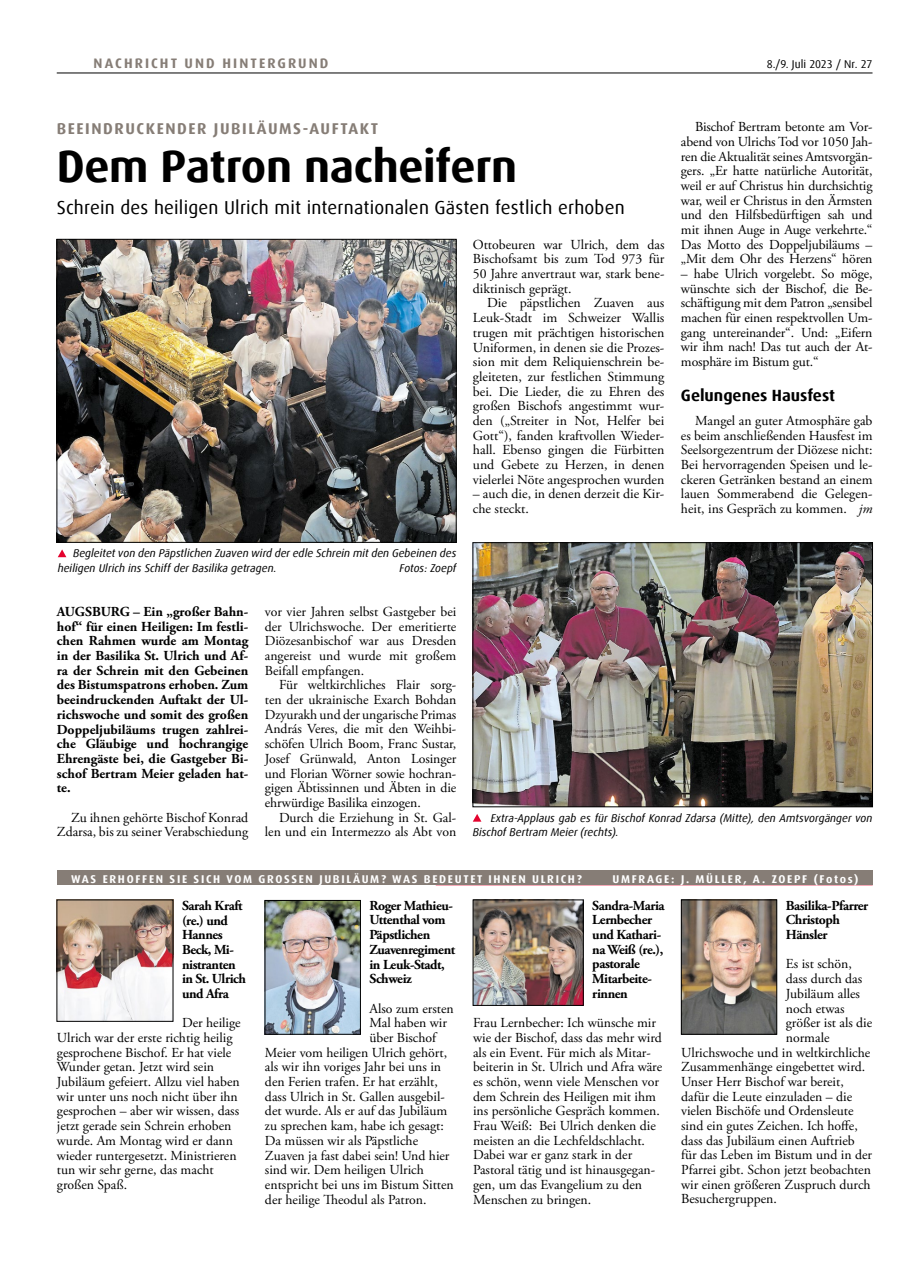
<style>
.page{position:relative;width:908px;height:1276px;background:#fff}
.page>*{position:absolute;margin:0;border:0;box-sizing:border-box;transform-origin:0 0}
.t1{font:700 45px "Dax Offc Pro";letter-spacing:-.01em;color:#000}
.t2{font:18.75px "Dax Offc Pro";letter-spacing:.01em;color:#000}
.t3{font:700 16.25px "Dax Offc Pro";color:#000}
.t4{font:700 15.62px "Dax Offc Pro";letter-spacing:.1em;color:#867d76}
.t5{font:13.75px/14.6px "Adobe Garamond Pro";color:#000;text-align:justify}
.t6{font:700 13.75px/14.6px "Adobe Garamond Pro";letter-spacing:-.03em;color:#000}
.t7{font:700 13.75px "Dax Offc Pro";letter-spacing:.15em;color:#867d76}
.t8{font:italic 11.25px/14.8px "Dax Offc Pro";color:#000}
.t9{font:700 11.25px "Dax Offc Pro";letter-spacing:.15em;color:#fff}
.t10{font:11.25px "Dax Offc Pro";letter-spacing:.005em;color:#000}
.s1{font-style:italic}
</style>
<div class="page">
<hr style="left:57px;top:73px;width:815px;height:1px;background:#000">
<div style="left:57px;top:870px;width:815px;height:15px;background:#867d76"></div>
<img style="left:59px;top:901px;width:112px;height:118px">
<img style="left:682px;top:901px;width:92px;height:131px">
<div style="left:680px;top:899px;width:96px;height:135px;border:1px solid #000"></div>
<svg style="left:58px;top:549px;width:8px;height:8px"></svg>
<img style="left:59px;top:241px;width:395px;height:299px">
<div style="left:57px;top:239px;width:399px;height:303px;border:1px solid #000"></div>
<img style="left:474px;top:544px;width:396px;height:261px">
<div style="left:472px;top:542px;width:400px;height:265px;border:1px solid #000"></div>
<svg style="left:473px;top:814px;width:8px;height:7px"></svg>
<img style="left:267px;top:902px;width:91px;height:130px">
<img style="left:474px;top:901px;width:107px;height:102px">
<div style="left:472px;top:899px;width:111px;height:106px;border:1px solid #000"></div>
<p class="t7" style="left:94px;top:54px;width:236px">NACHRICHT UND HINTERGRUND</p>
<p class="t10" style="left:766px;top:56px;width:107px">8./9. Juli 2023 / Nr. 27</p>
<p class="t4" style="left:57px;top:119px;width:323px">BEEINDRUCKENDER JUBILÄUMS-AUFTAKT</p>
<h1 class="t1" style="left:57px;top:137px;width:462px">Dem Patron nacheifern</h1>
<h2 class="t2" style="left:57px;top:195px;width:569px">Schrein des heiligen Ulrich mit internationalen Gästen festlich erhoben</h2>
<p class="t8" style="left:58px;top:546px;width:400px;text-indent:15px">Begleitet von den Päpstlichen Zuaven wird der edle Schrein mit den Gebeinen des heiligen Ulrich ins Schiff der Basilika getragen.</p>
<p class="t8" style="left:399px;top:561px;width:58px">Fotos: Zoepf</p>
<p class="t5" style="left:472px;top:237px;width:193px">Ottobeuren war Ulrich, dem das Bischofsamt bis zum Tod 973 für 50 Jahre anvertraut war, stark bene&shy;diktinisch geprägt.</p>
<p class="t5" style="left:472px;top:296px;width:193px;text-indent:14px">Die päpstlichen Zuaven aus Leuk-Stadt im Schweizer Wallis trugen mit prächtigen historischen Uniformen, in denen sie die Prozes&shy;sion mit dem Reliquienschrein be&shy;gleiteten, zur festlichen Stimmung bei. Die Lieder, die zu Ehren des großen Bischofs angestimmt wur&shy;den („Streiter in Not, Helfer bei Gott“), fanden kraftvollen Wieder&shy;hall. Ebenso gingen die Fürbitten und Gebete zu Herzen, in denen vielerlei Nöte angesprochen wurden</p>
<p class="t5" style="left:472px;top:487px;width:193px">– auch die, in denen derzeit die Kir&shy;che steckt.</p>
<p class="t5" style="left:680px;top:120px;width:193px;text-indent:14px">Bischof Bertram betonte am Vor&shy;abend von Ulrichs Tod vor 1050 Jah&shy;ren die Aktualität seines Amtsvorgän&shy;gers. „Er hatte natürliche Autorität, weil er auf Christus hin durchsichtig war, weil er Christus in den Ärmsten und den Hilfsbedürftigen sah und mit ihnen Auge in Auge verkehrte.“ Das Motto des Doppeljubiläums – „Mit dem Ohr des Herzens“ hören</p>
<p class="t5" style="left:680px;top:267px;width:193px">– habe Ulrich vorgelebt. So möge, wünschte sich der Bischof, die Be&shy;schäftigung mit dem Patron „sensibel machen für einen respektvollen Um&shy;gang untereinander“. Und: „Eifern wir ihm nach! Das tut auch der At&shy;mosphäre im Bistum gut.“</p>
<p class="t3" style="left:680px;top:385px;width:155px">Gelungenes Hausfest</p>
<p class="t5" style="left:680px;top:414px;width:193px;text-indent:14px">Mangel an guter Atmosphäre gab es beim anschließenden Hausfest im Seelsorgezentrum der Diözese nicht:<br>Bei hervorragenden Speisen und le&shy;ckeren Getränken bestand an einem lauen Sommerabend die Gelegen&shy;heit, ins Gespräch zu kommen. <span class="s1">jm</span></p>
<p class="t6" style="left:57px;top:604px;width:193px;text-align:justify">AUGSBURG – Ein „großer Bahn&shy;hof“ für einen Heiligen: Im festli&shy;chen Rahmen wurde am Montag in der Basilika St. Ulrich und Af&shy;ra der Schrein mit den Gebeinen des Bistumspatrons erhoben. Zum beeindruckenden Auftakt der Ul&shy;richswoche und somit des großen Doppeljubiläums trugen zahlrei&shy;che Gläubige und hochrangige Ehrengäste bei, die Gastgeber Bi&shy;schof Bertram Meier geladen hat&shy;te.</p>
<p class="t5" style="left:57px;top:810px;width:193px;text-align:right">Zu ihnen gehörte Bischof Konrad<br>Zdarsa, bis zu seiner Verabschiedung</p>
<p class="t5" style="left:265px;top:605px;width:193px">vor vier Jahren selbst Gastgeber bei der Ulrichswoche. Der emeritierte Diözesanbischof war aus Dresden angereist und wurde mit großem Beifall empfangen.</p>
<p class="t5" style="left:265px;top:678px;width:193px;text-indent:14px">Für weltkirchliches Flair sorg&shy;ten der ukrainische Exarch Bohdan Dzyurakh und der ungarische Primas András Veres, die mit den Weihbi&shy;schöfen Ulrich Boom, Franc Sustar, Josef Grünwald, Anton Losinger und Florian Wörner sowie hochran&shy;gigen Äbtissinnen und Äbten in die ehrwürdige Basilika einzogen.</p>
<p class="t5" style="left:265px;top:810px;width:193px;text-align:right">Durch die Erziehung in St. Gal&shy;len und ein Intermezzo als Abt von</p>
<p class="t8" style="left:472px;top:810px;width:401px;text-indent:18px">Extra-Applaus gab es für Bischof Konrad Zdarsa (Mitte), den Amtsvorgänger von<br>Bischof Bertram Meier (rechts).</p>
<p class="t9" style="left:71px;top:871px;width:512px">WAS ERHOFFEN SIE SICH VOM GROSSEN JUBILÄUM? WAS BEDEUTET IHNEN ULRICH?</p>
<p class="t9" style="left:612px;top:871px;width:247px">UMFRAGE: J. MÜLLER, A. ZOEPF (Fotos)</p>
<p class="t6" style="left:182px;top:898px;width:65px">Sarah Kraft (re.) und<br>Hannes<br>Beck, Mi&shy;nistranten in St. Ulrich und Afra</p>
<p class="t5" style="left:57px;top:1016px;width:185px;text-align:left;text-indent:125px">Der heilige<br>Ulrich war der erste richtig heilig gesprochene Bischof. Er hat viele<br>Wunder getan. Jetzt wird sein<br>Jubiläum gefeiert. Allzu viel haben wir unter uns noch nicht über ihn gesprochen – aber wir wissen, dass jetzt gerade sein Schrein erhoben wurde. Am Montag wird er dann wieder runtergesetzt. Ministrieren tun wir sehr gerne, das macht großen Spaß.</p>
<p class="t6" style="left:785px;top:898px;width:84px">Basilika-Pfarrer<br>Christoph<br>Hänsler</p>
<p class="t5" style="left:785px;top:957px;width:67px">Es ist schön,</p>
<p class="t5" style="left:785px;top:972px;width:78px">dass durch das</p>
<p class="t5" style="left:785px;top:986px;width:76px">Jubiläum alles</p>
<p class="t5" style="left:785px;top:1001px;width:60px">noch etwas</p>
<p class="t5" style="left:785px;top:1016px;width:88px">größer ist als die</p>
<p class="t5" style="left:785px;top:1030px;width:45px">normale</p>
<p class="t5" style="left:680px;top:1045px;width:191px">Ulrichswoche und in weltkirchliche</p>
<p class="t5" style="left:680px;top:1060px;width:185px">Zusammenhänge eingebettet wird.</p>
<p class="t5" style="left:680px;top:1074px;width:164px">Unser Herr Bischof war bereit,</p>
<p class="t5" style="left:680px;top:1089px;width:172px">dafür die Leute einzuladen – die</p>
<p class="t5" style="left:680px;top:1104px;width:174px">vielen Bischöfe und Ordensleute</p>
<p class="t5" style="left:680px;top:1118px;width:178px">sind ein gutes Zeichen. Ich hoffe,</p>
<p class="t5" style="left:680px;top:1133px;width:175px">dass das Jubiläum einen Auftrieb</p>
<p class="t5" style="left:680px;top:1148px;width:192px">für das Leben im Bistum und in der</p>
<p class="t5" style="left:680px;top:1163px;width:191px">Pfarrei gibt. Schon jetzt beobachten</p>
<p class="t5" style="left:680px;top:1177px;width:191px">wir einen größeren Zuspruch durch</p>
<p class="t5" style="left:680px;top:1192px;width:97px">Besuchergruppen.</p>
<p class="t6" style="left:592px;top:898px;width:74px">Sandra-Maria<br>Lernbecher und Kathari&shy;na Weiß (re.), pastorale<br>Mitarbeite&shy;rinnen</p>
<p class="t5" style="left:473px;top:1016px;width:190px;text-align:left">Frau Lernbecher: Ich wünsche mir wie der Bischof, dass das mehr wird als ein Event. Für mich als Mitar&shy;beiterin in St. Ulrich und Afra wäre es schön, wenn viele Menschen vor dem Schrein des Heiligen mit ihm ins persönliche Gespräch kommen.<br>Frau Weiß: Bei Ulrich denken die meisten an die Lechfeldschlacht.<br>Dabei war er ganz stark in der<br>Pastoral tätig und ist hinausgegan&shy;gen, um das Evangelium zu den<br>Menschen zu bringen.</p>
<p class="t6" style="left:369px;top:898px;width:87px">Roger Mathieu-<br>Uttenthal vom<br>Päpstlichen<br>Zuavenregiment in Leuk-Stadt,<br>Schweiz</p>
<p class="t5" style="left:369px;top:1001px;width:86px">Also zum ersten</p>
<p class="t5" style="left:369px;top:1016px;width:79px">Mal haben wir</p>
<p class="t5" style="left:369px;top:1030px;width:68px">über Bischof</p>
<p class="t5" style="left:265px;top:1045px;width:184px">Meier vom heiligen Ulrich gehört,</p>
<p class="t5" style="left:265px;top:1060px;width:177px">als wir ihn voriges Jahr bei uns in</p>
<p class="t5" style="left:265px;top:1075px;width:174px">den Ferien trafen. Er hat erzählt,</p>
<p class="t5" style="left:265px;top:1089px;width:181px">dass Ulrich in St. Gallen ausgebil-</p>
<p class="t5" style="left:265px;top:1104px;width:184px">det wurde. Als er auf das Jubiläum</p>
<p class="t5" style="left:265px;top:1119px;width:180px">zu sprechen kam, habe ich gesagt:</p>
<p class="t5" style="left:265px;top:1133px;width:155px">Da müssen wir als Päpstliche</p>
<p class="t5" style="left:265px;top:1148px;width:186px">Zuaven ja fast dabei sein! Und hier</p>
<p class="t5" style="left:265px;top:1163px;width:160px">sind wir. Dem heiligen Ulrich</p>
<p class="t5" style="left:265px;top:1177px;width:190px">entspricht bei uns im Bistum Sitten</p>
<p class="t5" style="left:265px;top:1192px;width:163px">der heilige Theodul als Patron.</p>
</div>
